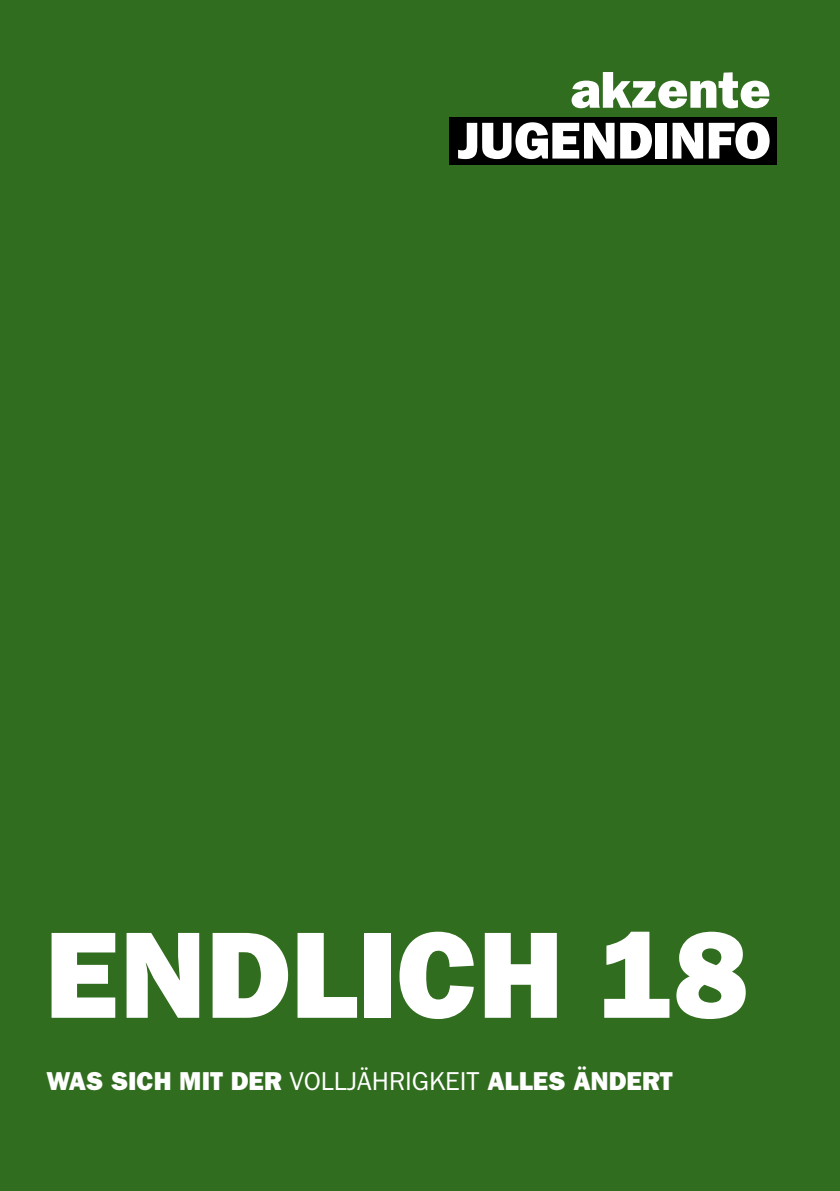
<style>
.page{position:relative;width:840px;height:1191px;background:#fff}
.page>*{position:absolute;margin:0;border:0;box-sizing:border-box;transform-origin:0 0}
.t1{font:123.6px "ITC Franklin Gothic Std Hvy";color:#fff}
.t2{font:52px/50.8px "ITC Franklin Gothic Std Hvy";color:#fff;text-align:right}
.t3{font:26px "ITC Franklin Gothic Std Hvy";color:#fff}
.s1{font-family:"ITC Franklin Gothic Std"}
</style>
<div class="page">
<div style="left:0;top:0;width:839px;height:1191px;background:#316d1e"></div>
<div style="left:449px;top:117px;width:327px;height:47px;background:#000"></div>
<h2 class="t2" style="left:456px;top:65px;width:315px">akzente<br>JUGENDINFO</h2>
<h1 class="t1" style="left:45px;top:902px;width:704px">ENDLICH 18</h1>
<p class="t3" style="left:46px;top:1065px;width:627px">WAS SICH MIT DER <span class="s1">VOLLJÄHRIGKEIT</span> ALLES ÄNDERT</p>
</div>
